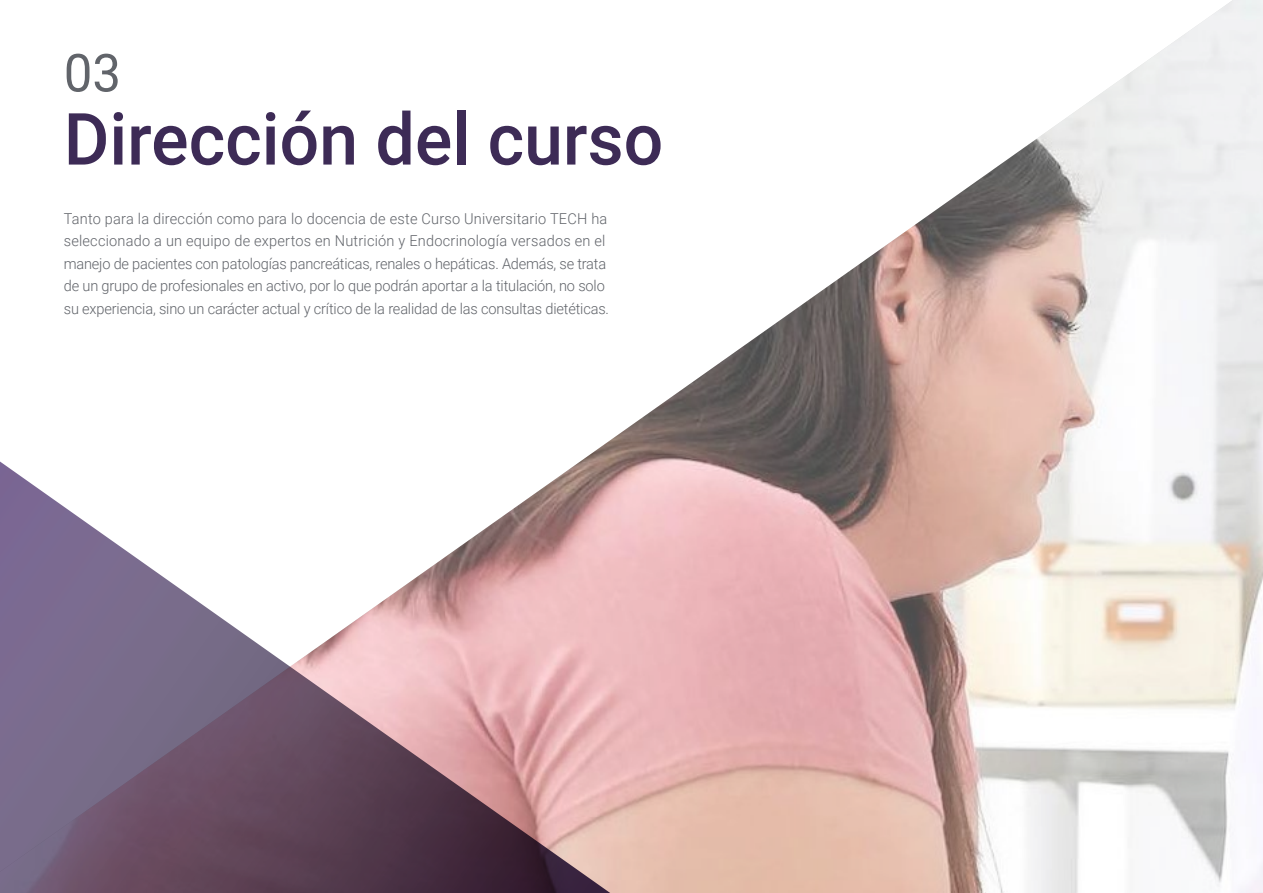
<style>
.page{position:relative;width:1263px;height:893px;background:#fff}
.page>*{position:absolute;margin:0;border:0;box-sizing:border-box;transform-origin:0 0}
.t1{font:500 72px "Roboto";color:#3d2b56}
.t2{font:52.5px "Roboto";color:#61646a}
.t3{font:300 15px/22.5px "Roboto";letter-spacing:-.01em;color:#61646a}
</style>
<div class="page">
<img style="left:602px;top:0;width:661px;height:893px">
<svg style="left:0;top:446px;width:640px;height:447px"></svg>
<h2 class="t2" style="left:64px;top:36px;width:59px">03</h2>
<h1 class="t1" style="left:64px;top:89px;width:601px">Dirección del curso</h1>
<p class="t3" style="left:64px;top:207px;width:547px">Tanto para la dirección como para lo docencia de este Curso Universitario TECH ha seleccionado a un equipo de expertos en Nutrición y Endocrinología versados en el manejo de pacientes con patologías pancreáticas, renales o hepáticas. Además, se trata de un grupo de profesionales en activo, por lo que podrán aportar a la titulación, no solo su experiencia, sino un carácter actual y crítico de la realidad de las consultas dietéticas.</p>
</div>
